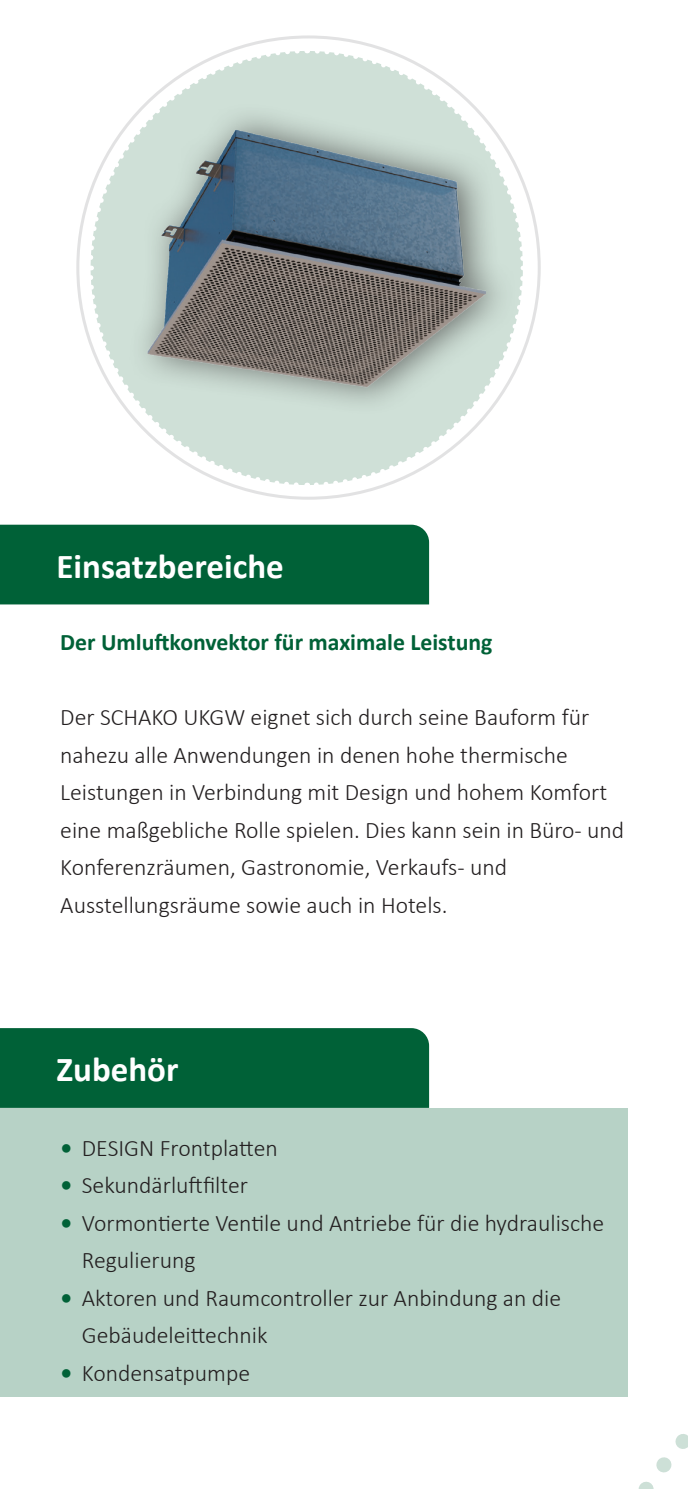
<style>
.page{position:relative;width:688px;height:1489px;background:#fff}
.page>*{position:absolute;margin:0;border:0;box-sizing:border-box;transform-origin:0 0}
.t1{font:700 35px "Calibri";color:#fff}
.t2{font:300 23.75px/37.5px "Calibri";color:#231f20}
.t3{font:700 23.75px "Calibri";color:#006137}
.s1{font-weight:700;color:#006137}
</style>
<div class="page">
<svg style="left:311px;top:268px;width:216px;height:222px"></svg>
<svg style="left:306px;top:46px;width:221px;height:217px"></svg>
<svg style="left:86px;top:46px;width:216px;height:222px"></svg>
<svg style="left:86px;top:272px;width:221px;height:218px"></svg>
<div style="left:126px;top:102px;width:393px;height:314px;background:#231f20;opacity:.6"></div>
<img style="left:147px;top:128px;width:338px;height:260px">
<div style="left:0;top:524px;width:429px;height:80px;background:#006137"></div>
<div style="left:0;top:1108px;width:627px;height:288px;background:#b7d2c6"></div>
<div style="left:0;top:1028px;width:429px;height:79px;background:#006137"></div>
<svg style="left:569px;top:1238px;width:119px;height:251px"></svg>
<h1 class="t1" style="left:56px;top:541px;width:229px">Einsatzbereiche</h1>
<p class="t3" style="left:60px;top:625px;width:433px">Der Umluftkonvektor für maximale Leistung</p>
<p class="t2" style="left:60px;top:698px;width:565px">Der SCHAKO UKGW eignet sich durch seine Bauform für nahezu alle Anwendungen in denen hohe thermische Leistungen in Verbindung mit Design und hohem Komfort eine maßgebliche Rolle spielen. Dies kann sein in Büro- und Konferenzräumen, Gastronomie, Verkaufs- und Ausstellungsräume sowie auch in Hotels.</p>
<h1 class="t1" style="left:56px;top:1044px;width:123px">Zubehör</h1>
<p class="t2" style="left:61px;top:1128px;width:219px"><span class="s1">•</span> DESIGN Frontplatten</p>
<p class="t2" style="left:61px;top:1166px;width:189px"><span class="s1">•</span> Sekundärluftfilter</p>
<p class="t2" style="left:82px;top:1203px;width:524px;text-indent:-21px"><span class="s1">•</span> Vormontierte Ventile und Antriebe für die hydraulische<br>Regulierung</p>
<p class="t2" style="left:82px;top:1278px;width:480px;text-indent:-21px"><span class="s1">•</span> Aktoren und Raumcontroller zur Anbindung an die<br>Gebäudeleittechnik</p>
<p class="t2" style="left:61px;top:1353px;width:191px"><span class="s1">•</span> Kondensatpumpe</p>
</div>
